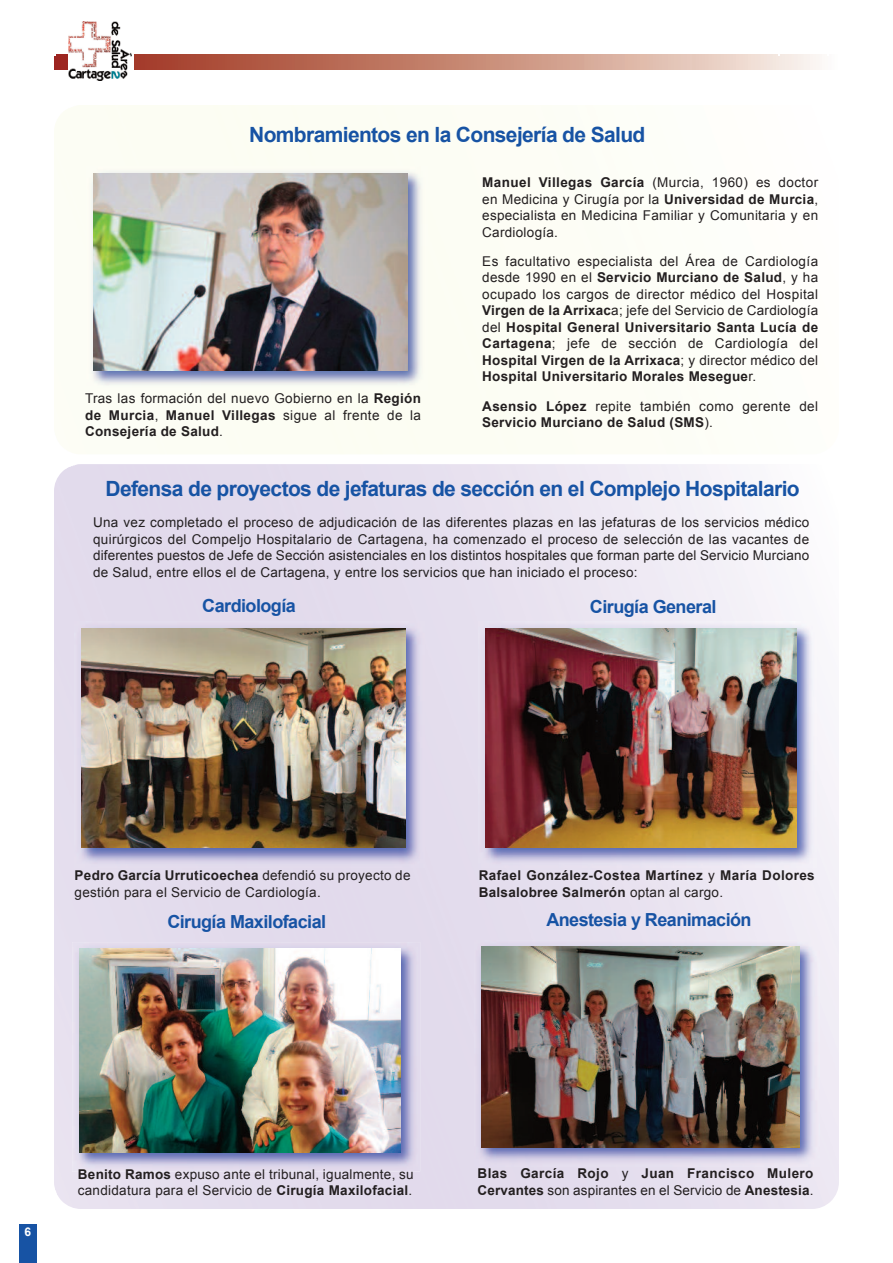
<style>
.page{position:relative;width:893px;height:1263px;background:#fff}
.page>*{position:absolute;margin:0;border:0;box-sizing:border-box;transform-origin:0 0}
.t1{font:700 21px "Arial";letter-spacing:-.03em;color:#1753a4}
.t2{font:700 18px "Arial";letter-spacing:-.03em;color:#1753a4}
.t3{font:13.5px/16.5px "Arial";letter-spacing:.02em;color:#231f20;text-align:justify}
.t4{font:700 13.5px/16.5px "Arial";letter-spacing:.025em;color:#231f20}
.t5{font:700 12px "Arial";color:#fff}
.s1{font-weight:700}
.s2{font-weight:400}
</style>
<div class="page">
<img style="left:54px;top:54px;width:766px;height:16px">
<div style="left:20px;top:1225px;width:17px;height:38px;background:#1753a4"></div>
<div style="left:68px;top:22px;width:66px;height:61px;background:#fff"></div>
<img style="left:69px;top:22px;width:63px;height:59px">
<img style="left:87px;top:167px;width:340px;height:223px">
<img style="left:94px;top:174px;width:313px;height:197px">
<img style="left:75px;top:621px;width:349px;height:246px">
<img style="left:81px;top:628px;width:324px;height:220px">
<img style="left:479px;top:621px;width:337px;height:246px">
<img style="left:486px;top:628px;width:311px;height:220px">
<img style="left:72px;top:942px;width:348px;height:229px">
<img style="left:79px;top:948px;width:321px;height:204px">
<img style="left:474px;top:940px;width:345px;height:226px">
<img style="left:481px;top:947px;width:318px;height:200px">
<h1 class="t1" style="left:249px;top:123px;width:398px">Nombramientos en la Consejería de Salud</h1>
<p class="t3" style="left:85px;top:390px;width:337px">Tras las formación del nuevo Gobierno en la <span class="s1">Región de Murcia</span>, <span class="s1">Manuel Villegas</span> sigue al frente de la <span class="s1">Consejería de Salud</span>.</p>
<p class="t3" style="left:482px;top:174px;width:337px"><span class="s1">Manuel Villegas García</span> (Murcia, 1960) es doctor en Medicina y Cirugía por la <span class="s1">Universidad de Murcia</span>, especialista en Medicina Familiar y Comunitaria y en Cardiología.</p>
<p class="t3" style="left:482px;top:253px;width:337px">Es facultativo especialista del Área de Cardiología desde 1990 en el <span class="s1">Servicio Murciano de Salud</span>, y ha ocupado los cargos de director médico del Hospital <span class="s1">Virgen de la Arrixac</span>a; jefe del Servicio de Cardiología del <span class="s1">Hospital General Universitario Santa Lucía de Cartagena</span>; jefe de sección de Cardiología del <span class="s1">Hospital Virgen de la Arrixaca</span>; y director médico del <span class="s1">Hospital Universitario Morales Mesegue</span>r.</p>
<p class="t4" style="left:482px;top:398px;width:337px">Asensio López <span class="s2">repite también como gerente del<br></span>Servicio Murciano de Salud (SMS<span class="s2">).</span></p>
<h1 class="t1" style="left:106px;top:477px;width:695px">Defensa de proyectos de jefaturas de sección en el Complejo Hospitalario</h1>
<p class="t3" style="left:93px;top:514px;width:718px">Una vez completado el proceso de adjudicación de las diferentes plazas en las jefaturas de los servicios médico quirúrgicos del Compeljo Hospitalario de Cartagena, ha comenzado el proceso de selección de las vacantes de diferentes puestos de Jefe de Sección asistenciales en los distintos hospitales que forman parte del Servicio Murciano de Salud, entre ellos el de Cartagena, y entre los servicios que han iniciado el proceso:</p>
<h2 class="t2" style="left:202px;top:596px;width:95px">Cardiología</h2>
<h2 class="t2" style="left:590px;top:597px;width:128px">Cirugía General</h2>
<p class="t3" style="left:75px;top:867px;width:337px"><span class="s1">Pedro García Urruticoechea</span> defendió su proyecto de gestión para el Servicio de Cardiología.</p>
<p class="t4" style="left:479px;top:867px;width:337px">Rafael González-Costea Martínez <span class="s2">y</span> María Dolores<br>Balsalobree Salmerón <span class="s2">optan al cargo.</span></p>
<h2 class="t2" style="left:167px;top:912px;width:160px">Cirugía Maxilofacial</h2>
<h2 class="t2" style="left:546px;top:910px;width:207px">Anestesia y Reanimación</h2>
<p class="t5" style="left:25px;top:1225px;width:8px">6</p>
<p class="t3" style="left:78px;top:1166px;width:337px"><span class="s1">Benito Ramos</span> expuso ante el tribunal, igualmente, su candidatura para el Servicio de <span class="s1">Cirugía Maxilofacial</span>.</p>
<p class="t4" style="left:478px;top:1165px;width:337px">Blas García Rojo <span class="s2">y</span> Juan Francisco Mulero<br>Cervantes <span class="s2">son aspirantes en el Servicio de</span> Anestesia<span class="s2">.</span></p>
</div>
